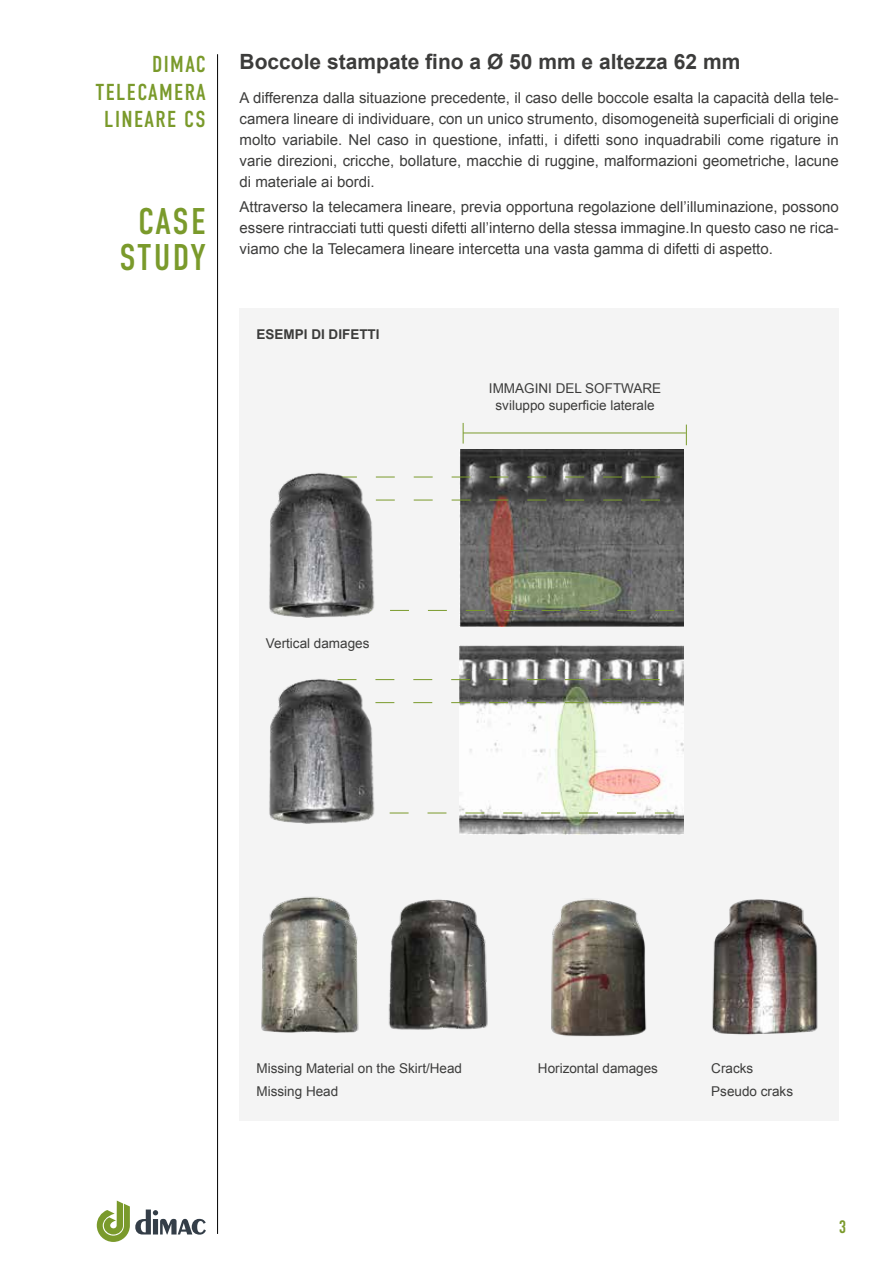
<style>
.page{position:relative;width:893px;height:1263px;background:#fff}
.page>*{position:absolute;margin:0;border:0;box-sizing:border-box;transform-origin:0 0}
.t1{font:37.2px/36.6px "DIN Condensed";letter-spacing:.045em;color:#7a9a2b;text-align:center}
.t2{font:23.1px/27.8px "DIN Condensed";letter-spacing:.06em;color:#7a9a2b;text-align:right}
.t3{font:700 21px "Arial";color:#3c3c3b}
.t4{font:18px "DIN Condensed";color:#7a9a2b}
.t5{font:15px/21px "Arial";color:#3c3c3b;text-align:justify}
.t6{font:13.5px/22.5px "Arial";color:#3c3c3b}
.t7{font:700 13.5px "Arial";color:#3c3c3b}
</style>
<div class="page">
<hr style="left:217px;top:54px;width:1px;height:1180px;background:#000">
<svg style="left:97px;top:1200px;width:109px;height:42px"></svg>
<div style="left:240px;top:308px;width:599px;height:813px;background:#f4f4f4"></div>
<img style="left:460px;top:449px;width:224px;height:177px">
<hr style="left:463px;top:433px;width:223px;height:1px;background:#7a9a2b">
<svg style="left:463px;top:423px;width:1px;height:21px"></svg>
<svg style="left:686px;top:425px;width:1px;height:20px"></svg>
<img style="left:460px;top:645px;width:224px;height:190px">
<svg style="left:390px;top:610px;width:284px;height:1px"></svg>
<svg style="left:389px;top:813px;width:285px;height:1px"></svg>
<svg style="left:383px;top:500px;width:277px;height:1px"></svg>
<svg style="left:383px;top:702px;width:277px;height:1px"></svg>
<svg style="left:383px;top:477px;width:277px;height:1px"></svg>
<svg style="left:383px;top:679px;width:277px;height:1px"></svg>
<img style="left:269px;top:473px;width:114px;height:145px">
<img style="left:269px;top:679px;width:114px;height:145px">
<img style="left:261px;top:896px;width:98px;height:137px">
<img style="left:712px;top:899px;width:106px;height:136px">
<img style="left:388px;top:899px;width:100px;height:131px">
<img style="left:551px;top:898px;width:96px;height:139px">
<h2 class="t2" style="left:95px;top:51px;width:112px">DIMAC<br>TELECAMERA<br>LINEARE CS</h2>
<h3 class="t3" style="left:240px;top:48px;width:502px">Boccole stampate fino a Ø 50 mm e altezza 62 mm</h3>
<p class="t5" style="left:240px;top:87px;width:601px">A differenza dalla situazione precedente, il caso delle boccole esalta la capacità della tele&shy;camera lineare di individuare, con un unico strumento, disomogeneità superficiali di origine molto variabile. Nel caso in questione, infatti, i difetti sono inquadrabili come rigature in varie direzioni, cricche, bollature, macchie di ruggine, malformazioni geometriche, lacune di materiale ai bordi.</p>
<p class="t5" style="left:240px;top:197px;width:601px">Attraverso la telecamera lineare, previa opportuna regolazione dell’illuminazione, possono essere rintracciati tutti questi difetti all’interno della stessa immagine.In questo caso ne rica&shy;viamo che la Telecamera lineare intercetta una vasta gamma di difetti di aspetto.</p>
<h1 class="t1" style="left:119px;top:203px;width:88px">CASE<br>STUDY</h1>
<p class="t7" style="left:257px;top:326px;width:125px">ESEMPI DI DIFETTI</p>
<p class="t6" style="left:266px;top:632px;width:105px">Vertical damages</p>
<p class="t6" style="left:489px;top:380px;width:174px;line-height:16.5px;text-align:center">IMMAGINI DEL SOFTWARE sviluppo superficie laterale</p>
<p class="t6" style="left:257px;top:1057px;width:207px">Missing Material on the Skirt/Head<br>Missing Head</p>
<p class="t6" style="left:538px;top:1057px;width:122px">Horizontal damages</p>
<p class="t6" style="left:711px;top:1057px;width:83px">Cracks<br>Pseudo craks</p>
<p class="t4" style="left:839px;top:1217px;width:9px">3</p>
</div>
